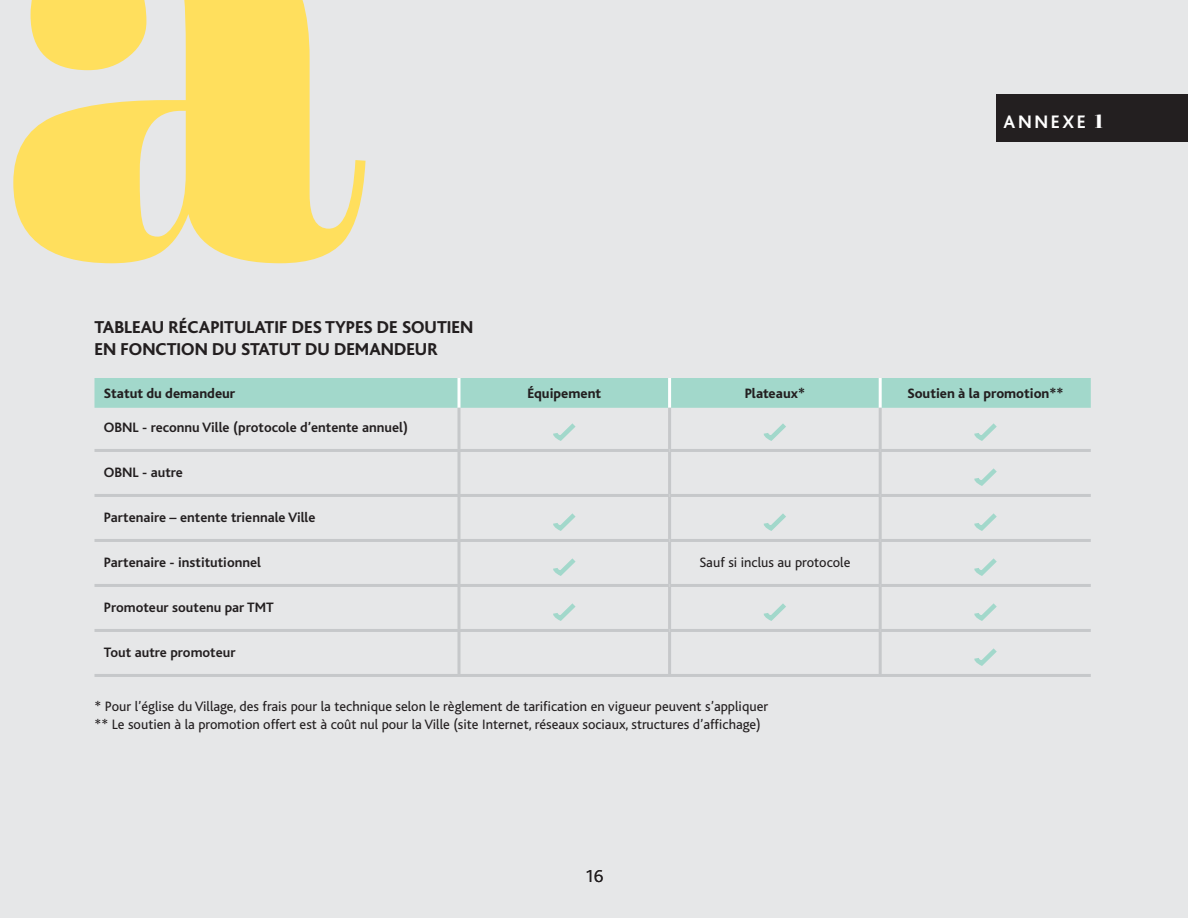
<style>
.page{position:relative;width:1188px;height:918px;background:#e6e7e8}
.page>*{position:absolute;margin:0;border:0;box-sizing:border-box;transform-origin:0 0}
.t1{font:665.7px "Abril Fatface";color:#ffdf5d}
.t2{font:700 18.9px "Bliss";letter-spacing:.14em;color:#fff}
.t3{font:800 18px/21.6px "Bliss";color:#231f20}
.t4{font:300 18px "Bliss";color:#231f20}
.t5{font:14.25px/18px "Bliss";color:#231f20}
.t6{font:700 14.25px "Bliss";color:#231f20}
.t7{font:800 14.25px "Bliss";color:#231f20}
.s1{font-family:"Abril Fatface";font-weight:400}
</style>
<div class="page">
<div style="left:94px;top:378px;width:997px;height:30px;background:#a2d8cb"></div>
<hr style="left:458px;top:378px;width:2px;height:30px;background:#fff">
<hr style="left:668px;top:378px;width:3px;height:30px;background:#fff">
<hr style="left:879px;top:378px;width:3px;height:30px;background:#fff">
<hr style="left:458px;top:408px;width:2px;height:41px;background:#c6c8ca">
<hr style="left:668px;top:408px;width:3px;height:41px;background:#c6c8ca">
<hr style="left:879px;top:408px;width:3px;height:41px;background:#c6c8ca">
<hr style="left:94px;top:449px;width:576px;height:3px;background:#c6c8ca">
<hr style="left:458px;top:452px;width:2px;height:42px;background:#c6c8ca">
<hr style="left:670px;top:449px;width:210px;height:3px;background:#c6c8ca">
<hr style="left:668px;top:452px;width:3px;height:42px;background:#c6c8ca">
<hr style="left:880px;top:449px;width:211px;height:3px;background:#c6c8ca">
<hr style="left:879px;top:452px;width:3px;height:42px;background:#c6c8ca">
<hr style="left:94px;top:494px;width:576px;height:3px;background:#c6c8ca">
<hr style="left:458px;top:497px;width:2px;height:42px;background:#c6c8ca">
<hr style="left:670px;top:494px;width:210px;height:3px;background:#c6c8ca">
<hr style="left:668px;top:497px;width:3px;height:42px;background:#c6c8ca">
<hr style="left:880px;top:494px;width:211px;height:3px;background:#c6c8ca">
<hr style="left:879px;top:497px;width:3px;height:42px;background:#c6c8ca">
<hr style="left:94px;top:539px;width:576px;height:3px;background:#c6c8ca">
<hr style="left:458px;top:542px;width:2px;height:42px;background:#c6c8ca">
<hr style="left:670px;top:539px;width:210px;height:3px;background:#c6c8ca">
<hr style="left:668px;top:542px;width:3px;height:42px;background:#c6c8ca">
<hr style="left:880px;top:539px;width:211px;height:3px;background:#c6c8ca">
<hr style="left:879px;top:542px;width:3px;height:42px;background:#c6c8ca">
<hr style="left:94px;top:584px;width:576px;height:3px;background:#c6c8ca">
<hr style="left:458px;top:587px;width:2px;height:42px;background:#c6c8ca">
<hr style="left:670px;top:584px;width:210px;height:3px;background:#c6c8ca">
<hr style="left:668px;top:587px;width:3px;height:42px;background:#c6c8ca">
<hr style="left:880px;top:584px;width:211px;height:3px;background:#c6c8ca">
<hr style="left:879px;top:587px;width:3px;height:42px;background:#c6c8ca">
<hr style="left:94px;top:629px;width:576px;height:3px;background:#c6c8ca">
<hr style="left:458px;top:632px;width:2px;height:42px;background:#c6c8ca">
<hr style="left:670px;top:629px;width:210px;height:3px;background:#c6c8ca">
<hr style="left:668px;top:632px;width:3px;height:42px;background:#c6c8ca">
<hr style="left:880px;top:629px;width:211px;height:3px;background:#c6c8ca">
<hr style="left:879px;top:632px;width:3px;height:42px;background:#c6c8ca">
<hr style="left:94px;top:674px;width:997px;height:3px;background:#c6c8ca">
<svg style="left:553px;top:423px;width:23px;height:18px"></svg>
<svg style="left:763px;top:423px;width:23px;height:18px"></svg>
<svg style="left:974px;top:423px;width:23px;height:18px"></svg>
<svg style="left:974px;top:468px;width:23px;height:18px"></svg>
<svg style="left:553px;top:513px;width:23px;height:18px"></svg>
<svg style="left:763px;top:513px;width:23px;height:18px"></svg>
<svg style="left:974px;top:513px;width:23px;height:18px"></svg>
<svg style="left:553px;top:558px;width:23px;height:18px"></svg>
<svg style="left:974px;top:558px;width:23px;height:18px"></svg>
<svg style="left:553px;top:603px;width:23px;height:18px"></svg>
<svg style="left:763px;top:603px;width:23px;height:18px"></svg>
<svg style="left:974px;top:603px;width:23px;height:18px"></svg>
<svg style="left:974px;top:648px;width:23px;height:18px"></svg>
<div style="left:997px;top:94px;width:191px;height:48px;background:#231f20"></div>
<h1 class="t1" style="left:0;top:-213px;width:367px">a</h1>
<h2 class="t2" style="left:1004px;top:115px;width:101px">ANNEXE <span class="s1">1</span></h2>
<p class="t3" style="left:94px;top:318px;width:380px">TABLEAU RÉCAPITULATIF DES TYPES DE SOUTIEN<br>EN FONCTION DU STATUT DU DEMANDEUR</p>
<p class="t7" style="left:104px;top:388px;width:133px">Statut du demandeur</p>
<p class="t7" style="left:527px;top:388px;width:75px">Équipement</p>
<p class="t7" style="left:745px;top:388px;width:62px">Plateaux*</p>
<p class="t7" style="left:907px;top:388px;width:158px">Soutien à la promotion**</p>
<p class="t6" style="left:104px;top:422px;width:306px">OBNL - reconnu Ville (protocole d’entente annuel)</p>
<p class="t6" style="left:104px;top:467px;width:80px">OBNL - autre</p>
<p class="t6" style="left:104px;top:512px;width:213px">Partenaire – entente triennale Ville</p>
<p class="t6" style="left:104px;top:557px;width:159px">Partenaire - institutionnel</p>
<p class="t5" style="left:699px;top:555px;width:153px">Sauf si inclus au protocole</p>
<p class="t6" style="left:104px;top:602px;width:171px">Promoteur soutenu par TMT</p>
<p class="t6" style="left:104px;top:647px;width:133px">Tout autre promoteur</p>
<p class="t5" style="left:94px;top:699px;width:675px">* Pour l’église du Village, des frais pour la technique selon le règlement de tarification en vigueur peuvent s’appliquer ** Le soutien à la promotion offert est à coût nul pour la Ville (site Internet, réseaux sociaux, structures d’affichage)</p>
<p class="t4" style="left:585px;top:870px;width:20px">16</p>
</div>
